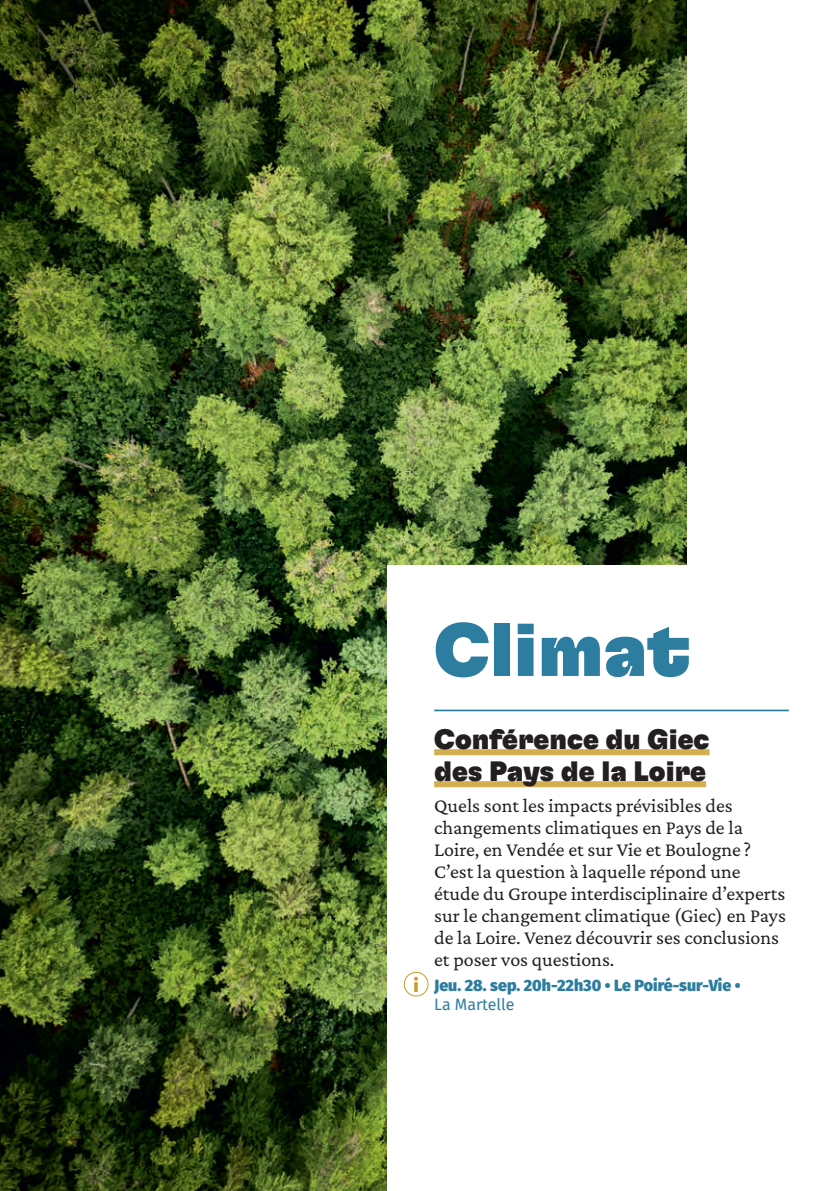
<style>
.page{position:relative;width:840px;height:1191px;background:#fff}
.page>*{position:absolute;margin:0;border:0;box-sizing:border-box;transform-origin:0 0}
.t1{font:74.6px "GT Flexa Bl";color:#2d7da0}
.t2{font:28px/32px "GT Flexa Bl";color:#231f20}
.t3{font:20px/22px "Crimson Pro";color:#231f20}
.t4{font:900 18px "Fira Sans Condensed";color:#c89d26}
.t5{font:900 16px "Fira Sans";color:#2d7da0}
.t6{font:16px "Fira Sans";color:#2d7da0}
</style>
<div class="page">
<img style="left:0;top:0;width:686px;height:1191px">
<div style="left:387px;top:565px;width:401px;height:626px;background:#fff"></div>
<hr style="left:434px;top:709px;width:354px;height:2px;background:#2d7da0">
<div style="left:434px;top:749px;width:275px;height:6px;background:#d3ad52"></div>
<div style="left:434px;top:781px;width:271px;height:6px;background:#d3ad52"></div>
<div style="left:403px;top:971px;width:25px;height:25px;border:1px solid #c89d26;border-radius:50%"></div>
<h1 class="t1" style="left:434px;top:603px;width:258px">Climat</h1>
<p class="t4" style="left:413px;top:969px;width:6px">i</p>
<h2 class="t2" style="left:434px;top:723px;width:277px">Conférence du Giec des Pays de la Loire</h2>
<p class="t3" style="left:434px;top:794px;width:353px">Quels sont les impacts prévisibles des changements climatiques en Pays de la Loire, en Vendée et sur Vie et Boulogne ?<br>C’est la question à laquelle répond une étude du Groupe interdisciplinaire d’experts sur le changement climatique (Giec) en Pays de la Loire. Venez découvrir ses conclusions et poser vos questions.</p>
<p class="t5" style="left:434px;top:971px;width:308px">Jeu. 28. sep. 20h-22h30 • Le Poiré-sur-Vie •</p>
<p class="t6" style="left:434px;top:992px;width:82px">La Martelle</p>
</div>
